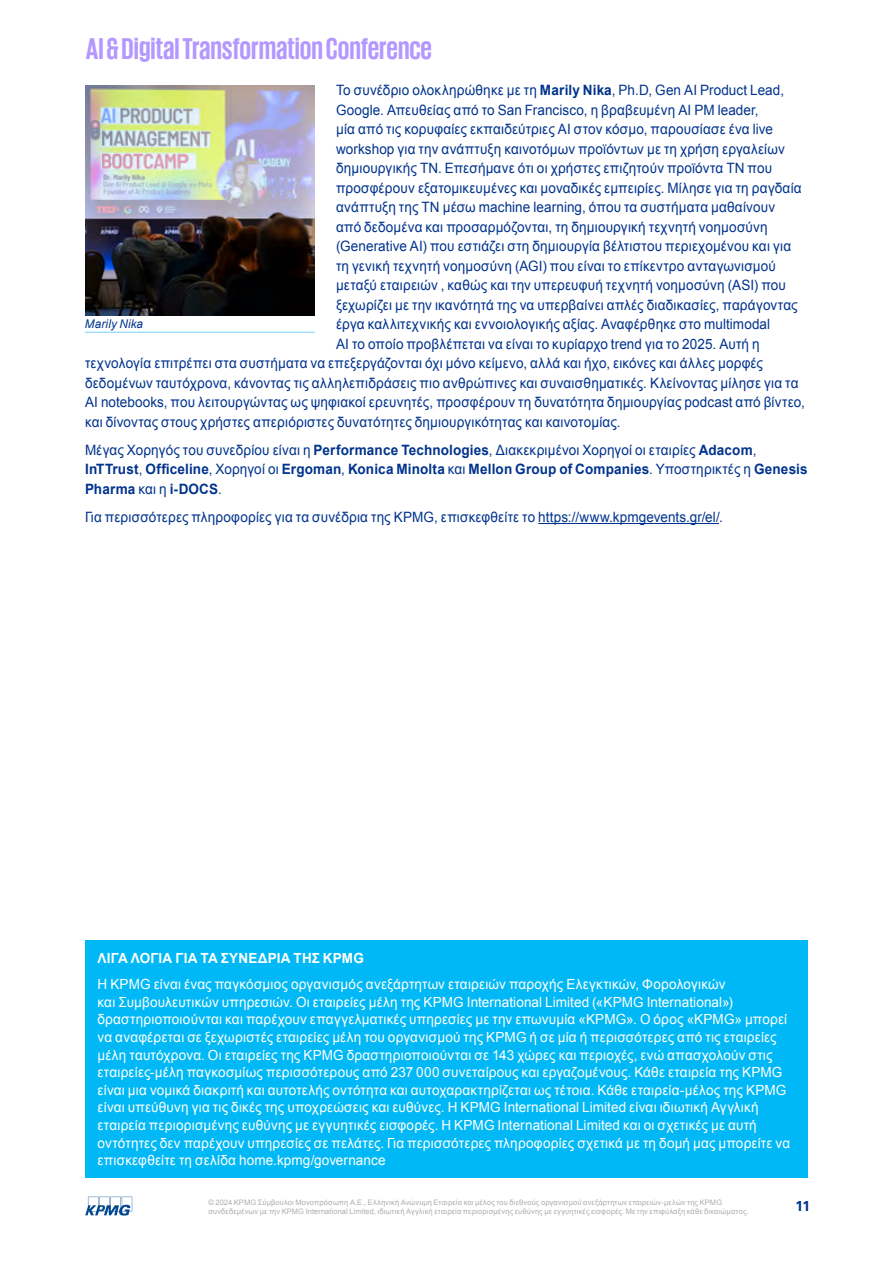
<style>
.page{position:relative;width:893px;height:1263px;background:#fff}
.page>*{position:absolute;margin:0;border:0;box-sizing:border-box;transform-origin:0 0}
.t1{font:700 30.9px "KPMG";color:#b497ff}
.t2{font:14.25px "Arial";letter-spacing:.01em;color:#00338d;scale:.95 1}
.t3{font:700 14.25px/19.5px "Arial";letter-spacing:.01em;color:#00338d;scale:.95 1}
.t4{font:700 14.25px "Universfor KPMG";color:#00338d}
.t5{font:13.95px/17.7px "Arial";letter-spacing:.015em;color:#fff}
.t6{font:700 13.95px "Arial";letter-spacing:.01em;color:#fff}
.t7{font:italic 12px "Arial";letter-spacing:.015em;color:#00338d}
.t8{font:7.5px/9px "Arial";letter-spacing:.02em;color:#adadad}
.s1{font-weight:700}
.s2{font-weight:400}
</style>
<div class="page">
<div style="left:85px;top:940px;width:723px;height:238px;background:#00b8f5"></div>
<hr style="left:538px;top:523px;width:181px;height:1px;background:#00338d">
<img style="left:86px;top:85px;width:229px;height:230px">
<hr style="left:85px;top:332px;width:230px;height:1px;background:#76d2ff">
<svg style="left:85px;top:1197px;width:47px;height:18px"></svg>
<h1 class="t1" style="left:86px;top:33px;width:348px">AI &amp; Digital Transformation Conference</h1>
<p class="t2" style="left:336px;top:81px;width:473px">Το συνέδριο ολοκληρώθηκε με τη <span class="s1">Marily Nika</span>, Ph.D, Gen AI Product Lead,</p>
<p class="t2" style="left:336px;top:101px;width:446px">Google. Απευθείας από το San Francisco, η βραβευμένη AI PM leader,</p>
<p class="t2" style="left:336px;top:120px;width:461px">μία από τις κορυφαίες εκπαιδεύτριες AI στον κόσμο, παρουσίασε ένα live</p>
<p class="t2" style="left:336px;top:140px;width:474px">workshop για την ανάπτυξη καινοτόμων προϊόντων με τη χρήση εργαλείων</p>
<p class="t2" style="left:336px;top:159px;width:461px">δημιουργικής ΤΝ. Επεσήμανε ότι οι χρήστες επιζητούν προϊόντα ΤΝ που</p>
<p class="t2" style="left:336px;top:179px;width:492px">προσφέρουν εξατομικευμένες και μοναδικές εμπειρίες. Μίλησε για τη ραγδαία</p>
<p class="t2" style="left:336px;top:198px;width:464px">ανάπτυξη της ΤΝ μέσω machine learning, όπου τα συστήματα μαθαίνουν</p>
<p class="t2" style="left:336px;top:218px;width:456px">από δεδομένα και προσαρμόζονται, τη δημιουργική τεχνητή νοημοσύνη</p>
<p class="t2" style="left:336px;top:237px;width:481px">(Generative AI) που εστιάζει στη δημιουργία βέλτιστου περιεχομένου και για</p>
<p class="t2" style="left:336px;top:257px;width:465px">τη γενική τεχνητή νοημοσύνη (AGI) που είναι το επίκεντρο ανταγωνισμού</p>
<p class="t2" style="left:336px;top:276px;width:475px">μεταξύ εταιρειών , καθώς και την υπερευφυή τεχνητή νοημοσύνη (ASI) που</p>
<p class="t2" style="left:336px;top:296px;width:488px">ξεχωρίζει με την ικανότητά της να υπερβαίνει απλές διαδικασίες, παράγοντας</p>
<p class="t2" style="left:336px;top:315px;width:458px">έργα καλλιτεχνικής και εννοιολογικής αξίας. Αναφέρθηκε στο multimodal</p>
<p class="t2" style="left:336px;top:335px;width:447px">AI το οποίο προβλέπεται να είναι το κυρίαρχο trend για το 2025. Αυτή η</p>
<p class="t2" style="left:85px;top:354px;width:715px">τεχνολογία επιτρέπει στα συστήματα να επεξεργάζονται όχι μόνο κείμενο, αλλά και ήχο, εικόνες και άλλες μορφές</p>
<p class="t2" style="left:85px;top:373px;width:753px">δεδομένων ταυτόχρονα, κάνοντας τις αλληλεπιδράσεις πιο ανθρώπινες και συναισθηματικές. Κλείνοντας μίλησε για τα</p>
<p class="t2" style="left:85px;top:393px;width:759px">AI notebooks, που λειτουργώντας ως ψηφιακοί ερευνητές, προσφέρουν τη δυνατότητα δημιουργίας podcast από βίντεο,</p>
<p class="t2" style="left:85px;top:412px;width:565px">και δίνοντας στους χρήστες απεριόριστες δυνατότητες δημιουργικότητας και καινοτομίας.</p>
<p class="t3" style="left:85px;top:441px;width:762px"><span class="s2">Μέγας Χορηγός του συνεδρίου είναι η</span> Performance Technologies<span class="s2">, Διακεκριμένοι Χορηγοί οι εταιρίες</span> Adacom<span class="s2">,<br></span>InTTrust<span class="s2">,</span> Officeline<span class="s2">, Χορηγοί οι</span> Ergoman<span class="s2">,</span> Konica Minolta <span class="s2">και</span> Mellon Group of Companies<span class="s2">. Υποστηρικτές η</span> Genesis<br>Pharma <span class="s2">και η</span> i-DOCS<span class="s2">.</span></p>
<p class="t2" style="left:85px;top:507px;width:673px">Για περισσότερες πληροφορίες για τα συνέδρια της KPMG, επισκεφθείτε το https://www.kpmgevents.gr/el/.</p>
<p class="t7" style="left:85px;top:316px;width:60px">Marily Nika</p>
<p class="t6" style="left:98px;top:949px;width:268px">ΛΙΓΑ ΛΟΓΙΑ ΓΙΑ ΤΑ ΣΥΝΕΔΡΙΑ ΤΗΣ KPMG</p>
<p class="t5" style="left:98px;top:975px;width:694px">Η KPMG είναι ένας παγκόσμιος οργανισμός ανεξάρτητων εταιρειών παροχής Ελεγκτικών, Φορολογικών<br>και Συμβουλευτικών υπηρεσιών. Οι εταιρείες μέλη της KPMG International Limited («KPMG International») δραστηριοποιούνται και παρέχουν επαγγελματικές υπηρεσίες με την επωνυμία «KPMG». Ο όρος «KPMG» μπορεί να αναφέρεται σε ξεχωριστές εταιρείες μέλη του οργανισμού της KPMG ή σε μία ή περισσότερες από τις εταιρείες μέλη ταυτόχρονα. Οι εταιρείες της KPMG δραστηριοποιούνται σε 143 χώρες και περιοχές, ενώ απασχολούν στις εταιρείες-μέλη παγκοσμίως περισσότερους από 237 000 συνεταίρους και εργαζομένους. Κάθε εταιρεία της KPMG είναι μια νομικά διακριτή και αυτοτελής οντότητα και αυτοχαρακτηρίζεται ως τέτοια. Κάθε εταιρεία-μέλος της KPMG είναι υπεύθυνη για τις δικές της υποχρεώσεις και ευθύνες. H KPMG International Limited είναι ιδιωτική Αγγλική εταιρεία περιορισμένης ευθύνης με εγγυητικές εισφορές. H KPMG International Limited και οι σχετικές με αυτή οντότητες δεν παρέχουν υπηρεσίες σε πελάτες. Για περισσότερες πληροφορίες σχετικά με τη δομή μας μπορείτε να επισκεφθείτε τη σελίδα home.kpmg/governance</p>
<p class="t8" style="left:208px;top:1198px;width:542px">© 2024 KPMG Σύμβουλοι Μονοπρόσωπη Α.Ε., Ελληνική Ανώνυμη Εταιρεία και μέλος του διεθνούς οργανισμού ανεξάρτητων εταιρειών-μελών της KPMG συνδεδεμένων με την KPMG International Limited, ιδιωτική Αγγλική εταιρεία περιορισμένης ευθύνης με εγγυητικές εισφορές. Με την επιφύλαξη κάθε δικαιώματος.</p>
<p class="t4" style="left:796px;top:1198px;width:16px">11</p>
</div>
